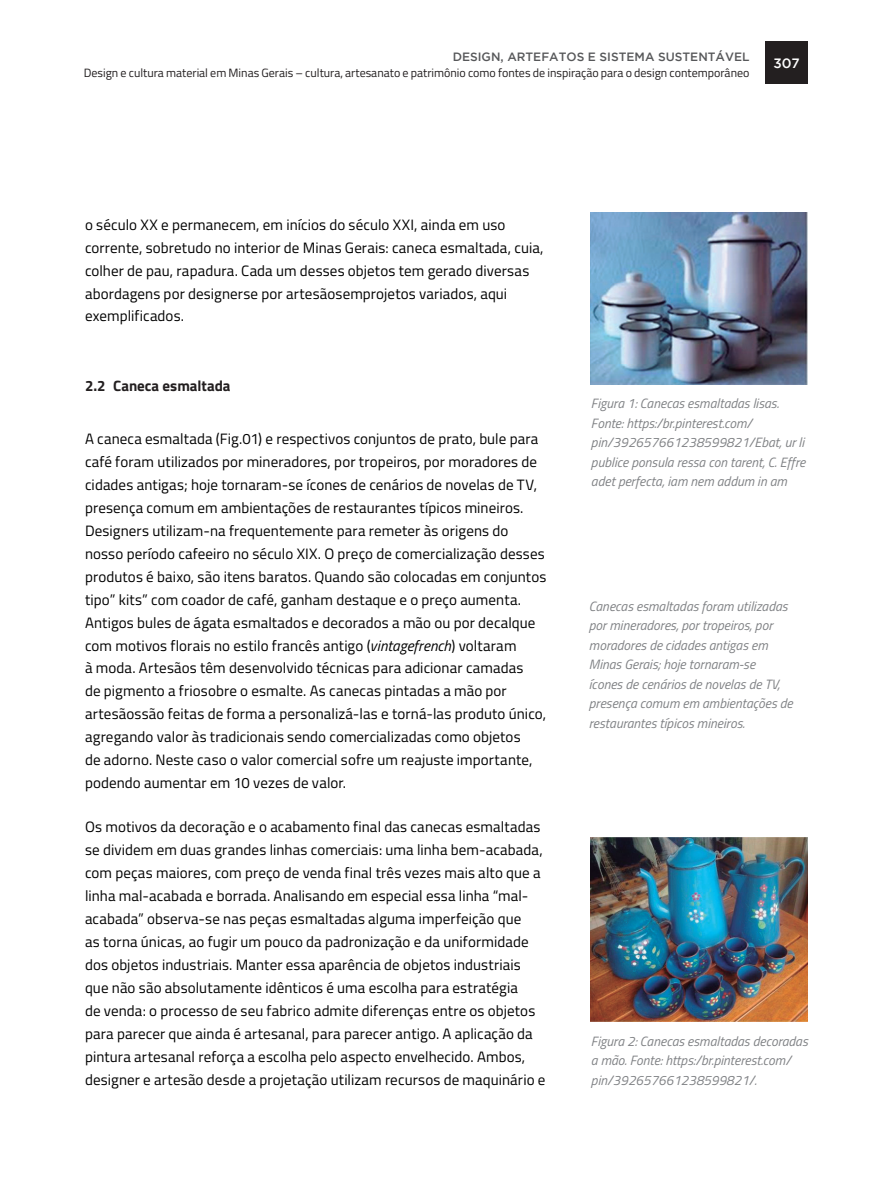
<style>
.page{position:relative;width:893px;height:1191px;background:#fff}
.page>*{position:absolute;margin:0;border:0;box-sizing:border-box;transform-origin:0 0}
.txt{font:15px/23px "Titillium Web";letter-spacing:.005em;color:#000}
.peso2{font:700 15px "Titillium Web";color:#231f20}
.boxLateral{font:italic 13.5px/19.5px "Titillium Web";color:#808285}
.t1{font:500 13.5px "Gotham";color:#fff}
.t2{font:12px "Titillium Web";color:#231f20}
.t3{font:500 12px "Gotham";color:#57585a}
.s1{font-style:italic}
</style>
<div class="page">
<div style="left:765px;top:42px;width:43px;height:42px;background:#231f20"></div>
<img style="left:591px;top:213px;width:217px;height:171px">
<img style="left:591px;top:837px;width:217px;height:184px">
<p class="t3" style="left:453px;top:49px;width:298px">DESIGN, ARTEFATOS E SISTEMA SUSTENTÁVEL</p>
<p class="t2" style="left:84px;top:64px;width:667px">Design e cultura material em Minas Gerais – cultura, artesanato e patrimônio como fontes de inspiração para o design contemporâneo</p>
<p class="t1" style="left:773px;top:55px;width:28px">307</p>
<p class="txt" style="left:85px;top:212px;width:460px">o século XX e permanecem, em inícios do século XXI, ainda em uso corrente, sobretudo no interior de Minas Gerais: caneca esmaltada, cuia, colher de pau, rapadura. Cada um desses objetos tem gerado diversas abordagens por designerse por artesãosemprojetos variados, aqui exemplificados.</p>
<p class="peso2" style="left:85px;top:374px;width:147px">2.2 Caneca esmaltada</p>
<p class="txt" style="left:85px;top:426px;width:463px">A caneca esmaltada (Fig.01) e respectivos conjuntos de prato, bule para café foram utilizados por mineradores, por tropeiros, por moradores de cidades antigas; hoje tornaram-se ícones de cenários de novelas de TV, presença comum em ambientações de restaurantes típicos mineiros.<br>Designers utilizam-na frequentemente para remeter às origens do nosso período cafeeiro no século XIX. O preço de comercialização desses produtos é baixo, são itens baratos. Quando são colocadas em conjuntos tipo” kits” com coador de café, ganham destaque e o preço aumenta.<br>Antigos bules de ágata esmaltados e decorados a mão ou por decalque com motivos florais no estilo francês antigo (<span class="s1">vintagefrench</span>) voltaram<br>à moda. Artesãos têm desenvolvido técnicas para adicionar camadas<br>de pigmento a friosobre o esmalte. As canecas pintadas a mão por artesãossão feitas de forma a personalizá-las e torná-las produto único, agregando valor às tradicionais sendo comercializadas como objetos<br>de adorno. Neste caso o valor comercial sofre um reajuste importante, podendo aumentar em 10 vezes de valor.</p>
<p class="txt" style="left:85px;top:815px;width:462px">Os motivos da decoração e o acabamento final das canecas esmaltadas se dividem em duas grandes linhas comerciais: uma linha bem-acabada, com peças maiores, com preço de venda final três vezes mais alto que a linha mal-acabada e borrada. Analisando em especial essa linha “mal&shy;acabada” observa-se nas peças esmaltadas alguma imperfeição que<br>as torna únicas, ao fugir um pouco da padronização e da uniformidade dos objetos industriais. Manter essa aparência de objetos industriais que não são absolutamente idênticos é uma escolha para estratégia<br>de venda: o processo de seu fabrico admite diferenças entre os objetos para parecer que ainda é artesanal, para parecer antigo. A aplicação da pintura artesanal reforça a escolha pelo aspecto envelhecido. Ambos, designer e artesão desde a projetação utilizam recursos de maquinário e</p>
<p class="boxLateral" style="left:591px;top:393px;width:216px">Figura 1: Canecas esmaltadas lisas.<br>Fonte: https:/br.pinterest.com/ pin/392657661238599821/Ebat, ur li publice ponsula ressa con tarent, C. Effre adet perfecta, iam nem addum in am</p>
<p class="boxLateral" style="left:589px;top:595px;width:205px">Canecas esmaltadas foram utilizadas por mineradores, por tropeiros, por moradores de cidades antigas em Minas Gerais; hoje tornaram-se<br>ícones de cenários de novelas de TV, presença comum em ambientações de restaurantes típicos mineiros.</p>
<p class="boxLateral" style="left:591px;top:1030px;width:218px">Figura 2: Canecas esmaltadas decoradas a mão. Fonte: https:/br.pinterest.com/ pin/392657661238599821/.</p>
</div>
